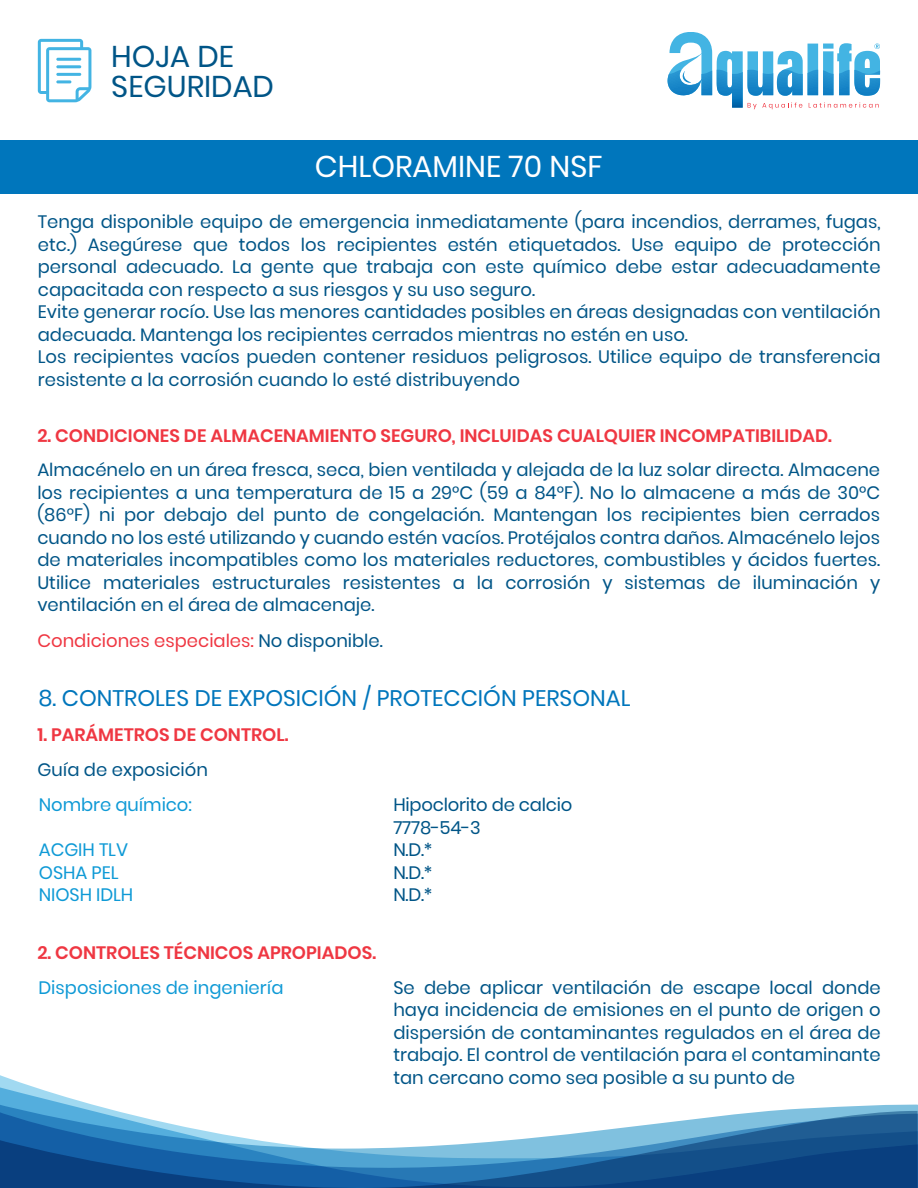
<style>
.page{position:relative;width:918px;height:1188px;background:#fff}
.page>*{position:absolute;margin:0;border:0;box-sizing:border-box;transform-origin:0 0}
.t1{font:30px/30px "Poppins";color:#005587}
.t2{font:30px "Poppins";color:#fff}
.t3{font:22.5px "Poppins";color:#0076bc}
.t4{font:18px/22.5px "Poppins";color:#005587}
.t5{font:600 18px "Poppins";color:#ef3742}
.t6{font:18px/22.5px "Poppins";letter-spacing:-.005em;color:#0f9ad6}
.t7{font:18px "Poppins";color:#ef3742}
.s1{color:#005587}
</style>
<div class="page">
<div style="left:0;top:140px;width:918px;height:54px;background:#0076bc"></div>
<svg style="left:0;top:1087px;width:918px;height:18px"></svg>
<svg style="left:0;top:1105px;width:918px;height:6px"></svg>
<svg style="left:0;top:1111px;width:918px;height:77px"></svg>
<svg style="left:668px;top:32px;width:212px;height:77px"></svg>
<svg style="left:38px;top:39px;width:53px;height:63px"></svg>
<h1 class="t1" style="left:111px;top:41px;width:164px">HOJA DE<br>SEGURIDAD</h1>
<h1 class="t2" style="left:315px;top:149px;width:289px">CHLORAMINE 70 NSF</h1>
<p class="t4" style="left:38px;top:211px;width:844px">Tenga disponible equipo de emergencia inmediatamente (para incendios, derrames, fugas, etc.) Asegúrese que todos los recipientes estén etiquetados. Use equipo de protección personal adecuado. La gente que trabaja con este químico debe estar adecuadamente capacitada con respecto a sus riesgos y su uso seguro.<br>Evite generar rocío. Use las menores cantidades posibles en áreas designadas con ventilación adecuada. Mantenga los recipientes cerrados mientras no estén en uso.<br>Los recipientes vacíos pueden contener residuos peligrosos. Utilice equipo de transferencia resistente a la corrosión cuando lo esté distribuyendo</p>
<p class="t5" style="left:37px;top:425px;width:796px">2. CONDICIONES DE ALMACENAMIENTO SEGURO, INCLUIDAS CUALQUIER INCOMPATIBILIDAD.</p>
<p class="t4" style="left:37px;top:459px;width:844px;text-align:justify">Almacénelo en un área fresca, seca, bien ventilada y alejada de la luz solar directa. Almacene los recipientes a una temperatura de 15 a 29°C (59 a 84°F). No lo almacene a más de 30°C (86°F) ni por debajo del punto de congelación. Mantengan los recipientes bien cerrados cuando no los esté utilizando y cuando estén vacíos. Protéjalos contra daños. Almacénelo lejos de materiales incompatibles como los materiales reductores, combustibles y ácidos fuertes.<br>Utilice materiales estructurales resistentes a la corrosión y sistemas de iluminación y ventilación en el área de almacenaje.</p>
<p class="t7" style="left:37px;top:630px;width:347px">Condiciones especiales: <span class="s1">No disponible.</span></p>
<p class="t3" style="left:39px;top:685px;width:593px">8. CONTROLES DE EXPOSICIÓN / PROTECCIÓN PERSONAL</p>
<p class="t5" style="left:37px;top:724px;width:253px">1. PARÁMETROS DE CONTROL.</p>
<p class="t4" style="left:37px;top:758px;width:172px">Guía de exposición</p>
<p class="t6" style="left:39px;top:794px;width:154px">Nombre químico:</p>
<p class="t6" style="left:39px;top:839px;width:96px">ACGIH TLV<br>OSHA PEL<br>NIOSH IDLH</p>
<p class="t5" style="left:37px;top:942px;width:340px">2. CONTROLES TÉCNICOS APROPIADOS.</p>
<p class="t4" style="left:393px;top:794px;width:180px">Hipoclorito de calcio<br>7778-54-3<br>N.D.*<br>N.D.*<br>N.D.*</p>
<p class="t6" style="left:38px;top:976px;width:247px">Disposiciones de ingeniería</p>
<p class="t4" style="left:393px;top:976px;width:489px;text-align:justify">Se debe aplicar ventilación de escape local donde haya incidencia de emisiones en el punto de origen o dispersión de contaminantes regulados en el área de trabajo. El control de ventilación para el contaminante tan cercano como sea posible a su punto de</p>
</div>
